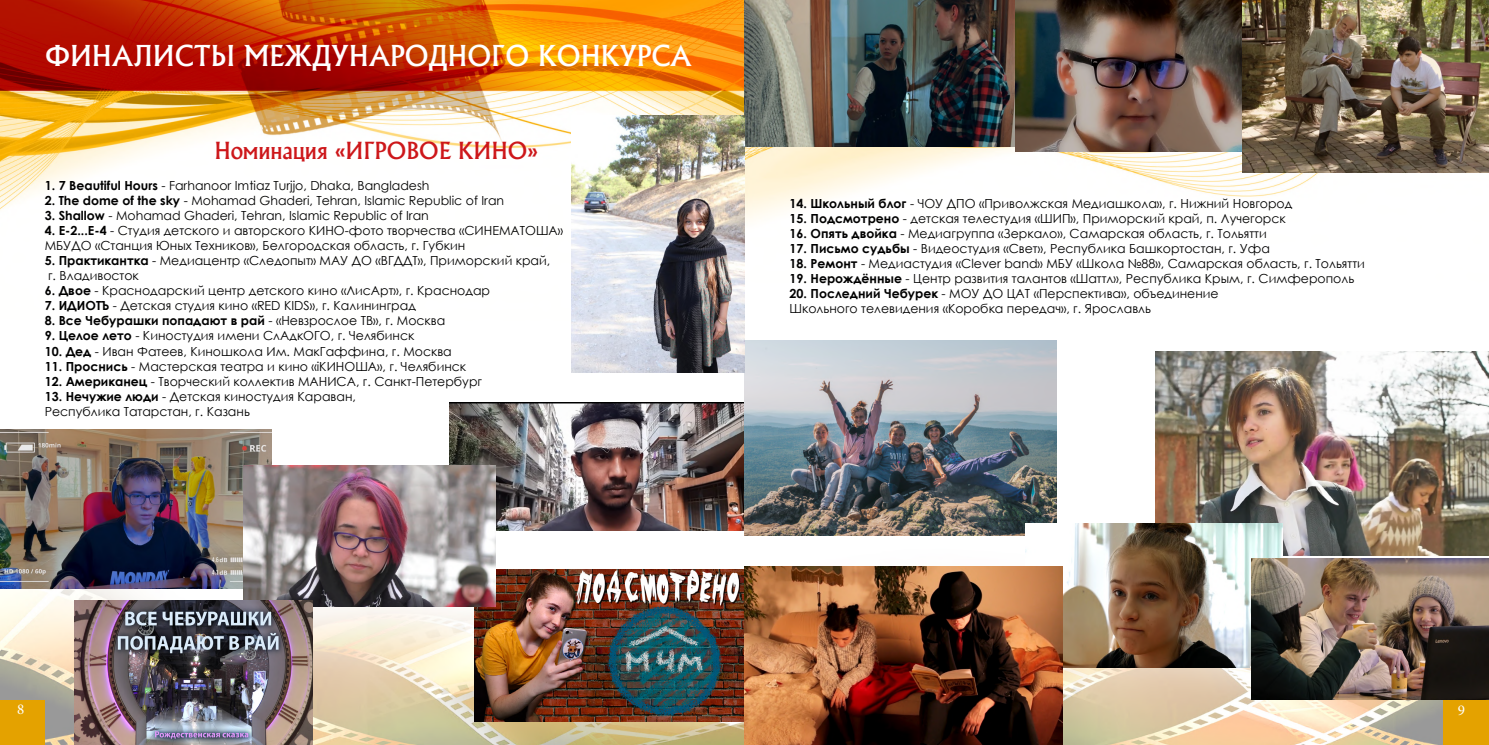
<style>
.page{position:relative;width:1489px;height:745px;background:#fff}
.page>*{position:absolute;margin:0;border:0;box-sizing:border-box;transform-origin:0 0}
.t1{font:500 27.5px "Albertus";color:#fff}
.t2{font:500 22.5px "Albertus";color:#cd171a}
.t3{font:15px "Minion Pro";color:#fff}
.t4{font:12.5px/15px "Century Gothic";color:#000}
.t5{font:700 12.5px "Century Gothic";color:#000}
.s1{font-weight:700}
.s2{font-weight:400}
</style>
<div class="page">
<img style="left:0;top:0;width:1488px;height:744px">
<img style="left:474px;top:569px;width:270px;height:152px">
<img style="left:449px;top:402px;width:295px;height:128px">
<img style="left:0;top:429px;width:272px;height:159px">
<img style="left:243px;top:464px;width:252px;height:142px">
<img style="left:74px;top:600px;width:239px;height:144px">
<img style="left:744px;top:340px;width:312px;height:195px">
<img style="left:744px;top:0;width:271px;height:146px">
<img style="left:1155px;top:351px;width:333px;height:204px">
<div style="left:1443px;top:699px;width:45px;height:45px;background:#e4a200"></div>
<div style="left:0;top:699px;width:45px;height:45px;background:#e4a200"></div>
<img style="left:571px;top:115px;width:173px;height:257px">
<img style="left:1015px;top:0;width:227px;height:151px">
<img style="left:1242px;top:0;width:246px;height:173px">
<img style="left:1025px;top:522px;width:257px;height:145px">
<img style="left:744px;top:566px;width:318px;height:178px">
<img style="left:1251px;top:558px;width:237px;height:141px">
<h1 class="t1" style="left:45px;top:39px;width:648px">ФИНАЛИСТЫ МЕЖДУНАРОДНОГО КОНКУРСА</h1>
<h2 class="t2" style="left:214px;top:137px;width:325px">Номинация «ИГРОВОЕ КИНО»</h2>
<p class="t4" style="left:45px;top:178px;width:386px"><span class="s1">1. 7 Beautiful Hours</span> - Farhanoor Imtiaz Turjjo, Dhaka, Bangladesh</p>
<p class="t4" style="left:45px;top:193px;width:461px"><span class="s1">2. The dome of the sky</span> - Mohamad Ghaderi, Tehran, Islamic Republic of Iran</p>
<p class="t4" style="left:45px;top:208px;width:386px"><span class="s1">3. Shallow</span> - Mohamad Ghaderi, Tehran, Islamic Republic of Iran</p>
<p class="t4" style="left:45px;top:223px;width:520px"><span class="s1">4. Е-2...Е-4</span> - Студия детского и авторского КИНО-фото творчества «СИНЕМАТОША»<br>МБУДО «Станция Юных Техников», Белгородская область, г. Губкин</p>
<p class="t4" style="left:45px;top:253px;width:507px"><span class="s1">5. Практикантка</span> - Медиацентр «Следопыт» МАУ ДО «ВГДДТ», Приморский край, г. Владивосток</p>
<p class="t4" style="left:45px;top:283px;width:447px"><span class="s1">6. Двое</span> - Краснодарский центр детского кино «ЛисАрт», г. Краснодар</p>
<p class="t4" style="left:45px;top:298px;width:373px"><span class="s1">7. ИДИОТЪ</span> - Детская студия кино «RED KIDS», г. Калининград</p>
<p class="t5" style="left:45px;top:311px;width:402px">8. Все Чебурашки попадают в рай <span class="s2">- «Невзрослое ТВ», г. Москва</span></p>
<p class="t4" style="left:45px;top:328px;width:371px"><span class="s1">9. Целое лето</span> - Киностудия имени СлАдкОГО, г. Челябинск</p>
<p class="t4" style="left:45px;top:343px;width:408px"><span class="s1">10. Дед</span> - Иван Фатеев, Киношкола Им. МакГаффина, г. Москва</p>
<p class="t4" style="left:45px;top:358px;width:423px"><span class="s1">11. Проснись</span> - Мастерская театра и кино «iКИНОША», г. Челябинск</p>
<p class="t4" style="left:45px;top:373px;width:439px"><span class="s1">12. Американец</span> - Творческий коллектив МАНИСА, г. Санкт-Петербург</p>
<p class="t4" style="left:45px;top:388px;width:313px"><span class="s1">13. Нечужие люди</span> - Детская киностудия Караван,<br>Республика Татарстан, г. Казань</p>
<p class="t4" style="left:789px;top:196px;width:504px"><span class="s1">14. Школьный блог</span> - ЧОУ ДПО «Приволжская Медиашкола», г. Нижний Новгород</p>
<p class="t4" style="left:789px;top:211px;width:498px"><span class="s1">15. Подсмотрено</span> - детская телестудия «ШИП», Приморский край, п. Лучегорск</p>
<p class="t4" style="left:789px;top:226px;width:478px"><span class="s1">16. Опять двойка</span> - Медиагруппа «Зеркало», Самарская область, г. Тольятти</p>
<p class="t4" style="left:789px;top:241px;width:482px"><span class="s1">17. Письмо судьбы</span> - Видеостудия «Свет», Республика Башкортостан, г. Уфа</p>
<p class="t4" style="left:789px;top:256px;width:576px"><span class="s1">18. Ремонт</span> - Медиастудия «Clever band» МБУ «Школа №88», Самарская область, г. Тольятти</p>
<p class="t4" style="left:789px;top:271px;width:566px"><span class="s1">19. Нерождённые</span> - Центр развития талантов «Шаттл», Республика Крым, г. Симферополь</p>
<p class="t4" style="left:789px;top:286px;width:430px"><span class="s1">20. Последний Чебурек</span> - МОУ ДО ЦАТ «Перспектива», объединение<br>Школьного телевидения «Коробка передач», г. Ярославль</p>
<p class="t3" style="left:17px;top:698px;width:9px">8</p>
<p class="t3" style="left:1457px;top:700px;width:9px">9</p>
</div>
